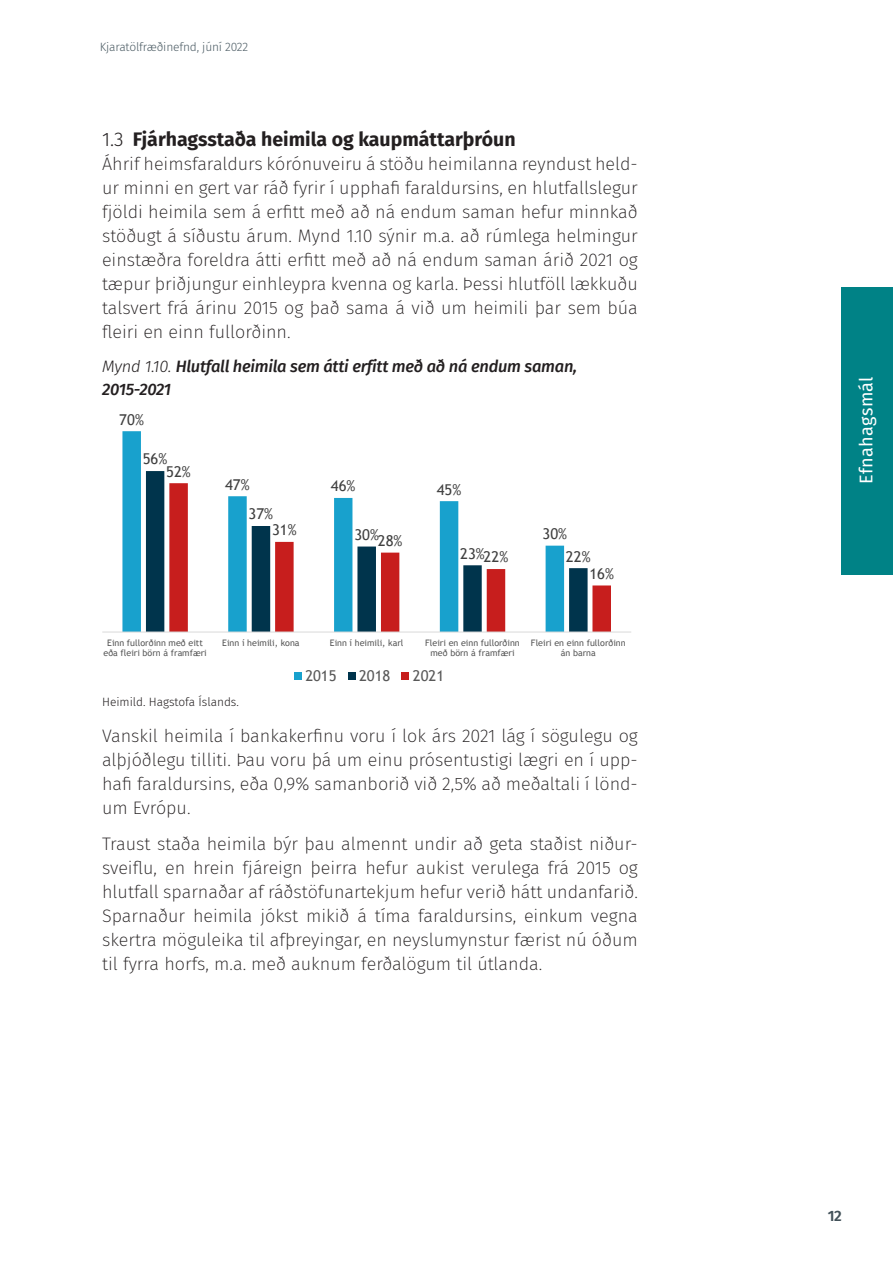
<style>
.page{position:relative;width:893px;height:1263px;background:#fff}
.page>*{position:absolute;margin:0;border:0;box-sizing:border-box;transform-origin:0 0}
._03_millifs_stærri{font:700 19.5px "Fira Sans";color:#231f20}
.t1{font:200 18px/24px "Fira Sans";color:#231f20;text-align:justify}
.Millifs_stærri{font:18px "Fira Sans";letter-spacing:.02em;color:#fff}
.töflutexti{font:italic 500 16.5px/22.5px "Fira Sans";letter-spacing:-.015em;color:#231f20}
.t2{font:600 15px "Fira Sans";color:#425159}
.t3{font:14.85px "Trebuchet MS";letter-spacing:.005em;color:#404040}
.t4{font:14.85px "Trebuchet MS";letter-spacing:-.005em;color:#595959}
.t5{font:300 12px "Fira Sans";letter-spacing:-.015em;color:#4d5d65}
.heimild{font:300 12px "Fira Sans";color:#231f20}
.t6{font:9px/10.4px "Trebuchet MS";color:#595959;text-align:center}
.s1{font-weight:300}
</style>
<div class="page">
<svg style="left:122px;top:431px;width:24px;height:201px;fill:#18a1cd"></svg>
<svg style="left:146px;top:471px;width:23px;height:161px;fill:#00344c"></svg>
<svg style="left:169px;top:483px;width:442px;height:149px"></svg>
<hr style="left:102px;top:632px;width:529px;height:1px;background:#d9d9d9">
<div style="left:294px;top:672px;width:8px;height:8px;background:#18a1cd"></div>
<div style="left:348px;top:672px;width:8px;height:8px;background:#00344c"></div>
<div style="left:402px;top:672px;width:7px;height:8px;background:#c71e1d"></div>
<div style="left:842px;top:287px;width:51px;height:287px;background:#008286"></div>
<p class="t5" style="left:100px;top:38px;width:150px">Kjaratölfræðinefnd, júní 2022</p>
<p class="_03_millifs_stærri" style="left:102px;top:123px;width:415px"><span class="s1">1.3</span> Fjárhagsstaða heimila og kaupmáttarþróun</p>
<p class="t1" style="left:102px;top:151px;width:537px">Áhrif heimsfaraldurs kórónuveiru á stöðu heimilanna reyndust held&shy;ur minni en gert var ráð fyrir í upphafi faraldursins, en hlutfallslegur fjöldi heimila sem á erfitt með að ná endum saman hefur minnkað stöðugt á síðustu árum. Mynd 1.10 sýnir m.a. að rúmlega helmingur einstæðra foreldra átti erfitt með að ná endum saman árið 2021 og tæpur þriðjungur einhleypra kvenna og karla. Þessi hlutföll lækkuðu talsvert frá árinu 2015 og það sama á við um heimili þar sem búa fleiri en einn fullorðinn.</p>
<p class="töflutexti" style="left:102px;top:354px;width:477px"><span class="s1">Mynd 1.10.</span> Hlutfall heimila sem átti erfitt með að ná endum saman,<br>2015-2021</p>
<p class="t3" style="left:119px;top:411px;width:26px">70%</p>
<p class="t3" style="left:143px;top:450px;width:26px">56%</p>
<p class="t3" style="left:166px;top:463px;width:26px">52%</p>
<p class="t3" style="left:225px;top:476px;width:26px">47%</p>
<p class="t3" style="left:331px;top:477px;width:26px">46%</p>
<p class="t3" style="left:437px;top:480px;width:26px">45%</p>
<p class="t3" style="left:249px;top:505px;width:26px">37%</p>
<p class="t3" style="left:272px;top:521px;width:26px">31%</p>
<p class="t3" style="left:354px;top:526px;width:26px">30%</p>
<p class="t3" style="left:378px;top:532px;width:26px">28%</p>
<p class="t3" style="left:542px;top:525px;width:26px">30%</p>
<p class="t3" style="left:460px;top:545px;width:26px">23%</p>
<p class="t3" style="left:566px;top:548px;width:26px">22%</p>
<p class="t3" style="left:484px;top:548px;width:26px">22%</p>
<p class="t3" style="left:589px;top:565px;width:26px">16%</p>
<p class="t6" style="left:103px;top:638px;width:105px">Einn fullorðinn með eitt eða fleiri börn á framfæri</p>
<p class="t6" style="left:222px;top:638px;width:79px">Einn í heimili, kona</p>
<p class="t6" style="left:330px;top:638px;width:75px">Einn í heimili, karl</p>
<p class="t6" style="left:425px;top:638px;width:96px">Fleiri en einn fullorðinn með börn á framfæri</p>
<p class="t6" style="left:531px;top:638px;width:96px">Fleiri en einn fullorðinn án barna</p>
<p class="t4" style="left:305px;top:666px;width:33px">2015</p>
<p class="t4" style="left:359px;top:666px;width:33px">2018</p>
<p class="t4" style="left:413px;top:666px;width:33px">2021</p>
<p class="heimild" style="left:102px;top:694px;width:138px">Heimild. Hagstofa Íslands.</p>
<p class="t1" style="left:102px;top:724px;width:537px">Vanskil heimila í bankakerfinu voru í lok árs 2021 lág í sögulegu og alþjóðlegu tilliti. Þau voru þá um einu prósentustigi lægri en í upp&shy;hafi faraldursins, eða 0,9% samanborið við 2,5% að meðaltali í lönd&shy;um Evrópu.</p>
<p class="t1" style="left:102px;top:832px;width:537px">Traust staða heimila býr þau almennt undir að geta staðist niður&shy;sveiflu, en hrein fjáreign þeirra hefur aukist verulega frá 2015 og hlutfall sparnaðar af ráðstöfunartekjum hefur verið hátt undanfarið.<br>Sparnaður heimila jókst mikið á tíma faraldursins, einkum vegna skertra möguleika til afþreyingar, en neyslumynstur færist nú óðum til fyrra horfs, m.a. með auknum ferðalögum til útlanda.</p>
<p class="Millifs_stærri" style="left:853px;top:484px;width:109px;rotate:-90deg">Efnahagsmál</p>
<p class="t2" style="left:828px;top:1203px;width:16px">12</p>
</div>
